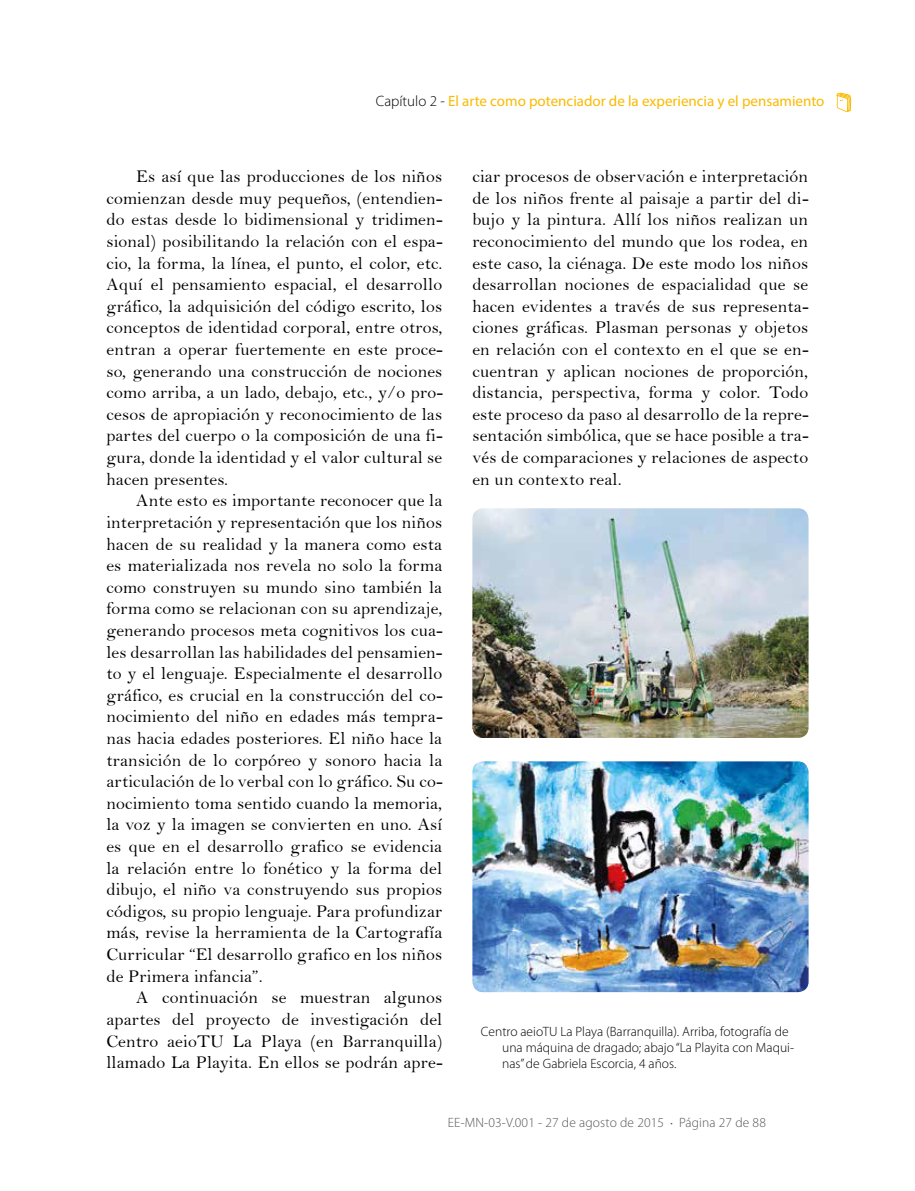
<style>
.page{position:relative;width:915px;height:1191px;background:#fff}
.page>*{position:absolute;margin:0;border:0;box-sizing:border-box;transform-origin:0 0}
.t1{font:18px/21.6px "Bell";letter-spacing:.01em;color:#000;text-align:justify}
.t2{font:15px "Myriad Pro";color:#fbba00}
.t3{font:300 13.5px/16.2px "Myriad Pro";color:#000}
.t4{font:300 13.5px "Myriad Pro";letter-spacing:.01em;color:#575756}
.s1{font-weight:300;color:#000}
.s2{font-size:9px}
</style>
<div class="page">
<img style="left:472px;top:508px;width:336px;height:230px">
<img style="left:472px;top:761px;width:336px;height:231px">
<svg style="left:836px;top:93px;width:14px;height:19px"></svg>
<p class="t2" style="left:376px;top:92px;width:450px"><span class="s1">Capítulo 2 -</span> El arte como potenciador de la experiencia y el pensamiento</p>
<p class="t1" style="left:106px;top:166px;width:338px;text-indent:30px">Es así que las producciones de los niños comienzan desde muy pequeños, (entendien&shy;do estas desde lo bidimensional y tridimen&shy;sional) posibilitando la relación con el espa&shy;cio, la forma, la línea, el punto, el color, etc.<br>Aquí el pensamiento espacial, el desarrollo gráfico, la adquisición del código escrito, los conceptos de identidad corporal, entre otros, entran a operar fuertemente en este proce&shy;so, generando una construcción de nociones como arriba, a un lado, debajo, etc., y/o pro&shy;cesos de apropiación y reconocimiento de las partes del cuerpo o la composición de una fi&shy;gura, donde la identidad y el valor cultural se hacen presentes.</p>
<p class="t1" style="left:106px;top:490px;width:338px;text-indent:30px">Ante esto es importante reconocer que la interpretación y representación que los niños hacen de su realidad y la manera como esta es materializada nos revela no solo la forma como construyen su mundo sino también la forma como se relacionan con su aprendizaje, generando procesos meta cognitivos los cua&shy;les desarrollan las habilidades del pensamien&shy;to y el lenguaje. Especialmente el desarrollo gráfico, es crucial en la construcción del co&shy;nocimiento del niño en edades más tempra&shy;nas hacia edades posteriores. El niño hace la transición de lo corpóreo y sonoro hacia la articulación de lo verbal con lo gráfico. Su co&shy;nocimiento toma sentido cuando la memoria, la voz y la imagen se convierten en uno. Así es que en el desarrollo grafico se evidencia la relación entre lo fonético y la forma del dibujo, el niño va construyendo sus propios códigos, su propio lenguaje. Para profundizar más, revise la herramienta de la Cartografía Curricular “El desarrollo grafico en los niños de Primera infancia”.</p>
<p class="t1" style="left:106px;top:986px;width:337px;text-indent:30px">A continuación se muestran algunos apartes del proyecto de investigación del Centro aeioTU La Playa (en Barranquilla) llamado La Playita. En ellos se podrán apre-</p>
<p class="t1" style="left:472px;top:166px;width:337px">ciar procesos de observación e interpretación de los niños frente al paisaje a partir del di&shy;bujo y la pintura. Allí los niños realizan un reconocimiento del mundo que los rodea, en este caso, la ciénaga. De este modo los niños desarrollan nociones de espacialidad que se hacen evidentes a través de sus representa&shy;ciones gráficas. Plasman personas y objetos en relación con el contexto en el que se en&shy;cuentran y aplican nociones de proporción, distancia, perspectiva, forma y color. Todo este proceso da paso al desarrollo de la repre&shy;sentación simbólica, que se hace posible a tra&shy;vés de comparaciones y relaciones de aspecto en un contexto real.</p>
<p class="t3" style="left:502px;top:1023px;width:293px;text-indent:-21px">Centro aeioTU La Playa (Barranquilla). Arriba, fotografía de una máquina de dragado; abajo“La Playita con Maqui&shy;nas” de Gabriela Escorcia, 4 años.</p>
<p class="t4" style="left:447px;top:1114px;width:319px">EE-MN-03-V.001 - 27 de agosto de 2015 <span class="s2">•</span> Página 27 de 88</p>
</div>
